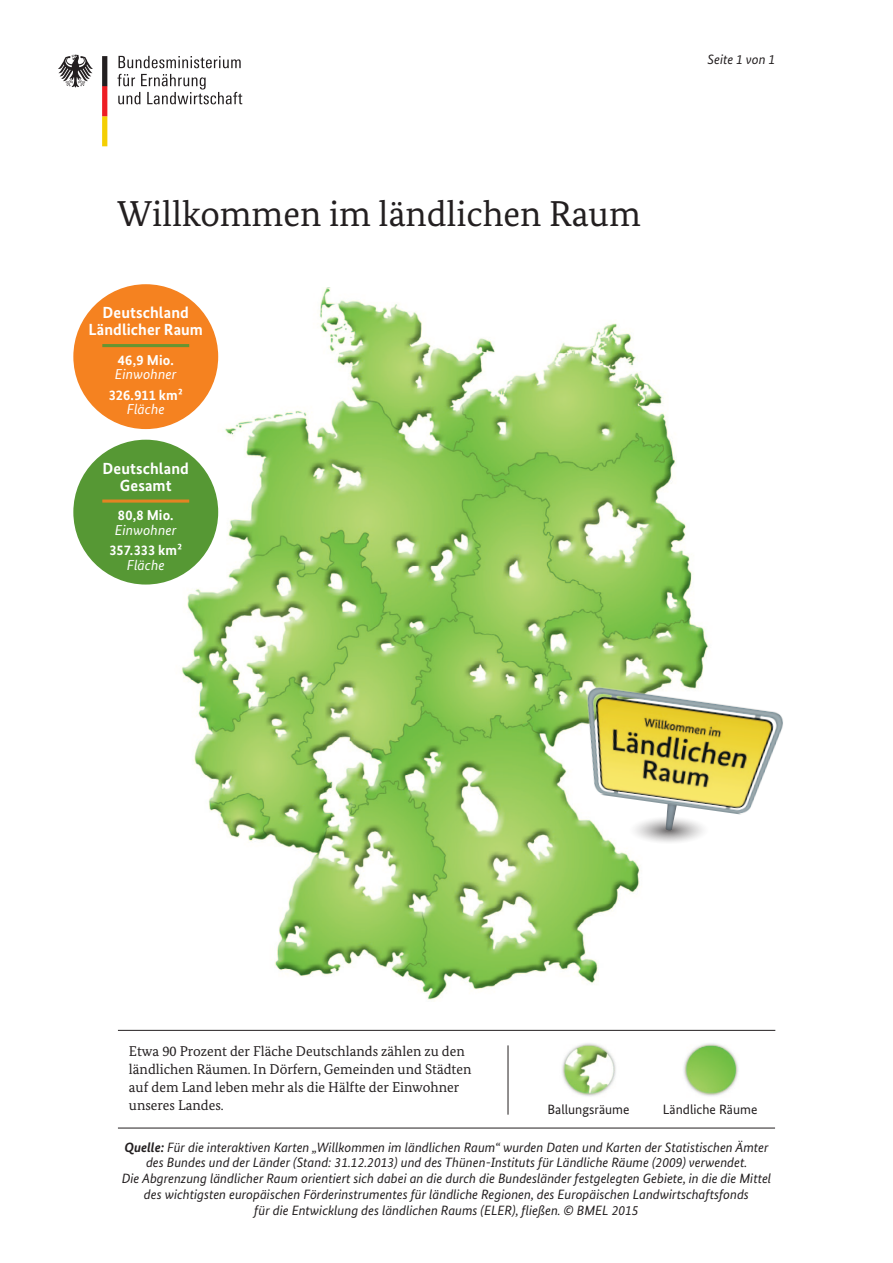
<style>
.page{position:relative;width:893px;height:1263px;background:#fff}
.page>*{position:absolute;margin:0;border:0;box-sizing:border-box;transform-origin:0 0}
.t1{font:36px "Bundes Serif";color:#231f20}
.t2{font:700 16.05px/17.1px "Bundes Sans";letter-spacing:.005em;color:#fff;text-align:center}
.t3{font:700 14.4px "Bundes Sans";letter-spacing:.01em;color:#fff}
.t4{font:italic 14.4px "Bundes Sans";letter-spacing:.005em;color:#fff}
.t5{font:14.25px/18px "Bundes Serif";color:#231f20}
.t6{font:italic 13.5px/15.8px "Bundes Sans";color:#231f20;text-align:center}
.t7{font:13.5px "Bundes Sans";color:#231f20}
.s1{font-weight:700}
</style>
<div class="page">
<img style="left:169px;top:287px;width:540px;height:713px">
<hr style="left:118px;top:1128px;width:657px;height:1px;background:#231f20">
<hr style="left:118px;top:1030px;width:657px;height:1px;background:#231f20">
<hr style="left:508px;top:1045px;width:1px;height:70px;background:#231f20">
<svg style="left:626px;top:814px;width:86px;height:31px"></svg>
<svg style="left:663px;top:819px;width:17px;height:13px"></svg>
<img style="left:571px;top:660px;width:212px;height:159px">
<img style="left:562px;top:1043px;width:54px;height:54px">
<img style="left:683px;top:1043px;width:56px;height:53px">
<div style="left:73px;top:440px;width:145px;height:144px;background:#569834;border-radius:50%"></div>
<svg style="left:102px;top:499px;width:87px;height:4px"></svg>
<div style="left:73px;top:284px;width:145px;height:145px;background:#f58220;border-radius:50%"></div>
<hr style="left:102px;top:344px;width:87px;height:3px;background:#569834">
<svg style="left:58px;top:55px;width:35px;height:32px"></svg>
<svg style="left:102px;top:56px;width:5px;height:90px"></svg>
<svg style="left:119px;top:56px;width:122px;height:12px"></svg>
<svg style="left:117px;top:74px;width:125px;height:30px"></svg>
<h1 class="t1" style="left:118px;top:192px;width:525px">Willkommen im ländlichen Raum</h1>
<p class="t2" style="left:88px;top:304px;width:116px">Deutschland<br>Ländlicher Raum</p>
<p class="t3" style="left:118px;top:351px;width:57px">46,9 Mio.</p>
<p class="t4" style="left:115px;top:365px;width:63px">Einwohner</p>
<p class="t3" style="left:109px;top:386px;width:76px">326.911 km²</p>
<p class="t4" style="left:127px;top:401px;width:39px">Fläche</p>
<p class="t2" style="left:103px;top:459px;width:88px">Deutschland<br>Gesamt</p>
<p class="t3" style="left:118px;top:506px;width:57px">80,8 Mio.</p>
<p class="t4" style="left:115px;top:521px;width:63px">Einwohner</p>
<p class="t3" style="left:109px;top:541px;width:74px">357.333 km²</p>
<p class="t4" style="left:127px;top:556px;width:39px">Fläche</p>
<p class="t6" style="left:707px;top:52px;width:69px">Seite 1 von 1</p>
<p class="t5" style="left:129px;top:1042px;width:344px">Etwa 90 Prozent der Fläche Deutschlands zählen zu den ländlichen Räumen. In Dörfern, Gemeinden und Städten auf dem Land leben mehr als die Hälfte der Einwohner unseres Landes.</p>
<p class="t7" style="left:547px;top:1101px;width:84px">Ballungsräume</p>
<p class="t7" style="left:663px;top:1101px;width:96px">Ländliche Räume</p>
<p class="t6" style="left:122px;top:1139px;width:651px"><span class="s1">Quelle:</span> Für die interaktiven Karten „Willkommen im ländlichen Raum“ wurden Daten und Karten der Statistischen Ämter des Bundes und der Länder (Stand: 31.12.2013) und des Thünen-Instituts für Ländliche Räume (2009) verwendet.<br>Die Abgrenzung ländlicher Raum orientiert sich dabei an die durch die Bundesländer festgelegten Gebiete, in die die Mittel des wichtigsten europäischen Förderinstrumentes für ländliche Regionen, des Europäischen Landwirtschaftsfonds<br>für die Entwicklung des ländlichen Raums (ELER), fließen. © BMEL 2015</p>
</div>
